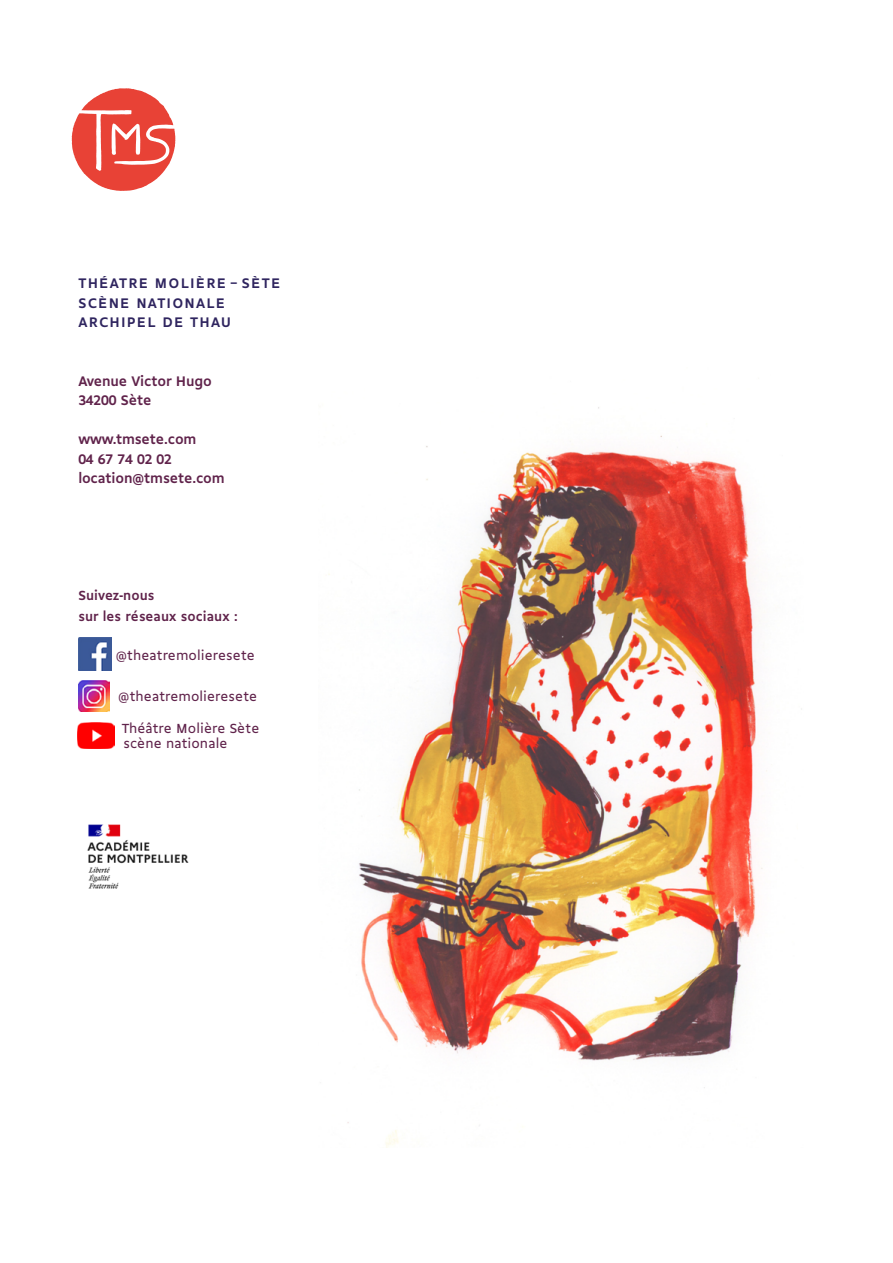
<style>
.page{position:relative;width:893px;height:1263px;background:#fff}
.page>*{position:absolute;margin:0;border:0;box-sizing:border-box;transform-origin:0 0}
.t1{font:700 15px/19.5px "Gemeli";letter-spacing:-.01em;color:#60234b}
.t2{font:700 15px/19.5px "Gemeli";letter-spacing:.08em;color:#2f255f}
.t3{font:14.25px/15px "Gemeli";letter-spacing:.005em;color:#60234b}
.t4{font:700 14.25px/21px "Gemeli";letter-spacing:.005em;color:#60234b}
</style>
<div class="page">
<svg style="left:72px;top:88px;width:103px;height:103px"></svg>
<img style="left:78px;top:638px;width:33px;height:33px">
<img style="left:78px;top:680px;width:32px;height:31px">
<img style="left:87px;top:824px;width:102px;height:65px">
<img style="left:78px;top:723px;width:37px;height:26px">
<img style="left:328px;top:407px;width:474px;height:741px">
<p class="t2" style="left:78px;top:272px;width:203px">THÉATRE MOLIÈRE – SÈTE<br>SCÈNE NATIONALE<br>ARCHIPEL DE THAU</p>
<p class="t1" style="left:78px;top:370px;width:135px">Avenue Victor Hugo<br>34200 Sète</p>
<p class="t1" style="left:78px;top:428px;width:148px">www.tmsete.com<br>04 67 74 02 02 location@tmsete.com</p>
<p class="t4" style="left:78px;top:584px;width:161px">Suivez-nous<br>sur les réseaux sociaux :</p>
<p class="t3" style="left:116px;top:647px;width:141px">@theatremolieresete</p>
<p class="t3" style="left:118px;top:687px;width:141px">@theatremolieresete</p>
<p class="t3" style="left:122px;top:720px;width:139px">Théâtre Molière Sète scène nationale</p>
</div>
